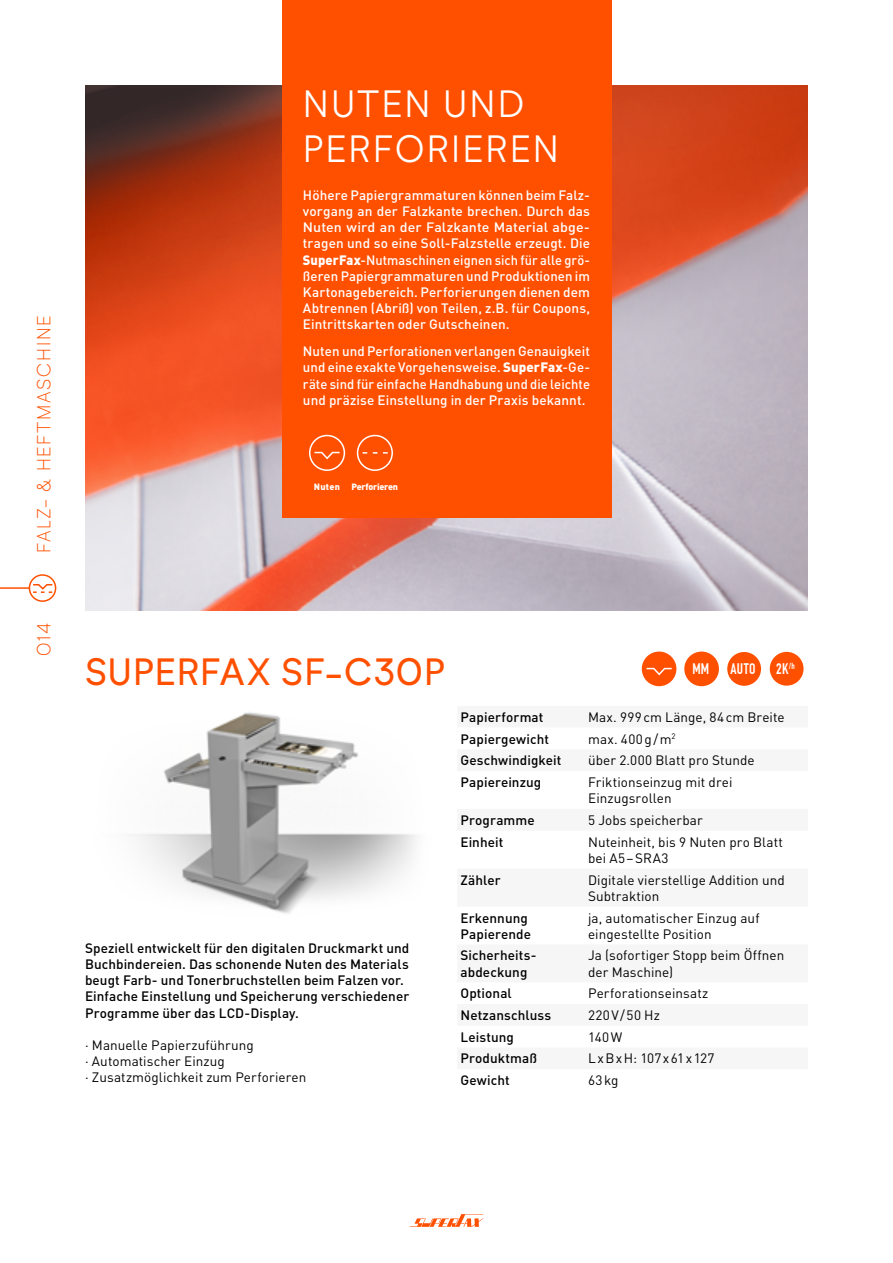
<style>
.page{position:relative;width:893px;height:1263px;background:#fff}
.page>*{position:absolute;margin:0;border:0;box-sizing:border-box;transform-origin:0 0}
.t1{font:37.5px/45px "Formatif Std";letter-spacing:.06em;color:#fff}
.t2{font:500 37.5px "Formatif Std";letter-spacing:.02em;color:#ff5000}
.t3{font:300 18.75px "Formatif Std";letter-spacing:.09em;color:#ff5000}
.t4{font:700 15px "DIN Condensed";letter-spacing:.01em;color:#fff}
.t5{font:500 13.5px/16.2px "DIN Pro";letter-spacing:.005em;color:#fff;text-align:justify}
.t6{font:13.5px/16.2px "DIN Pro";letter-spacing:.005em;color:#000}
.t7{font:500 13.5px/16.2px "DIN Pro";letter-spacing:.005em;color:#000}
.t8{font:13.5px "DIN Pro";letter-spacing:.115em;color:#000}
.t9{font:900 9px "DIN Pro";letter-spacing:-.03em;color:#fffffe}
.s1{font-weight:900}
</style>
<div class="page">
<img style="left:85px;top:85px;width:723px;height:525px">
<img style="left:131px;top:712px;width:285px;height:202px">
<div style="left:282px;top:0;width:329px;height:517px;background:#ff5000"></div>
<div style="left:29px;top:574px;width:27px;height:28px;border:2px solid #ff5000;border-radius:50%"></div>
<svg style="left:32px;top:583px;width:22px;height:10px"></svg>
<hr style="left:0;top:587px;width:28px;height:2px;background:#ff5000">
<svg style="left:409px;top:1214px;width:74px;height:13px"></svg>
<div style="left:309px;top:435px;width:36px;height:36px;border:2px solid #fff;border-radius:50%"></div>
<svg style="left:314px;top:451px;width:26px;height:9px"></svg>
<div style="left:357px;top:435px;width:36px;height:36px;border:2px solid #fff;border-radius:50%"></div>
<div style="left:642px;top:651px;width:34px;height:35px;background:#ff5000;border-radius:50%"></div>
<svg style="left:646px;top:667px;width:26px;height:9px"></svg>
<div style="left:684px;top:651px;width:35px;height:35px;background:#ff5000;border-radius:50%"></div>
<div style="left:727px;top:652px;width:34px;height:34px;background:#ff5000;border-radius:50%"></div>
<div style="left:770px;top:652px;width:34px;height:34px;background:#ff5000;border-radius:50%"></div>
<h2 class="t3" style="left:32px;top:553px;width:239px;rotate:-90deg">FALZ- &amp; HEFTMASCHINE</h2>
<h2 class="t3" style="left:32px;top:655px;width:34px;rotate:-90deg">014</h2>
<h1 class="t1" style="left:303px;top:81px;width:257px">NUTEN UND<br>PERFORIEREN</h1>
<p class="t5" style="left:303px;top:186px;width:289px">Höhere Papiergrammaturen können beim Falz&shy;vorgang an der Falzkante brechen. Durch das Nuten wird an der Falzkante Material abge&shy;tragen und so eine Soll-Falzstelle erzeugt. Die <span class="s1">SuperFax</span>-Nutmaschinen eignen sich für alle grö&shy;ßeren Papiergrammaturen und Produktionen im Kartonagebereich. Perforierungen dienen dem Abtrennen (Abriß) von Teilen, z.B. für Coupons, Eintrittskarten oder Gutscheinen.</p>
<p class="t5" style="left:303px;top:343px;width:289px">Nuten und Perforationen verlangen Genauigkeit und eine exakte Vorgehensweise. <span class="s1">SuperFax</span>-Ge&shy;räte sind für einfache Handhabung und die leichte und präzise Einstellung in der Praxis bekannt.</p>
<p class="t9" style="left:314px;top:480px;width:27px">Nuten</p>
<p class="t9" style="left:351px;top:480px;width:48px">Perforieren</p>
<h1 class="t2" style="left:85px;top:648px;width:362px">SUPERFAX SF-C30P</h1>
<p class="t7" style="left:85px;top:939px;width:326px">Speziell entwickelt für den digitalen Druckmarkt und Buchbindereien. Das schonende Nuten des Materials beugt Farb- und Tonerbruchstellen beim Falzen vor.<br>Einfache Einstellung und Speicherung verschiedener Programme über das LCD-Display.</p>
<p class="t6" style="left:85px;top:1036px;width:223px">· Manuelle Papierzuführung<br>· Automatischer Einzug<br>· Zusatzmöglichkeit zum Perforieren</p>
<p class="t4" style="left:692px;top:663px;width:18px">MM</p>
<p class="t4" style="left:731px;top:663px;width:26px">AUTO</p>
<p class="t4" style="left:776px;top:663px;width:20px">2K<sup>/h</sup></p>
<p class="t7" style="left:460px;top:708px;width:84px">Papierformat</p>
<p class="t6" style="left:588px;top:708px;width:198px">Max. 999cm Länge, 84cm Breite</p>
<p class="t7" style="left:460px;top:730px;width:90px">Papiergewicht</p>
<p class="t6" style="left:588px;top:730px;width:89px">max. 400g/m<sup>2</sup></p>
<p class="t7" style="left:460px;top:752px;width:102px">Geschwindigkeit</p>
<p class="t6" style="left:588px;top:752px;width:168px">über 2.000 Blatt pro Stunde</p>
<p class="t7" style="left:460px;top:773px;width:82px">Papiereinzug</p>
<p class="t6" style="left:588px;top:773px;width:146px">Friktionseinzug mit drei<br>Einzugsrollen</p>
<p class="t7" style="left:460px;top:811px;width:76px">Programme</p>
<p class="t6" style="left:588px;top:811px;width:116px">5 Jobs speicherbar</p>
<p class="t7" style="left:460px;top:833px;width:44px">Einheit</p>
<p class="t6" style="left:588px;top:833px;width:196px">Nuteinheit, bis 9 Nuten pro Blatt bei A5–SRA3</p>
<p class="t7" style="left:460px;top:871px;width:42px">Zähler</p>
<p class="t6" style="left:588px;top:871px;width:198px">Digitale vierstellige Addition und<br>Subtraktion</p>
<p class="t7" style="left:460px;top:909px;width:72px">Erkennung<br>Papierende</p>
<p class="t6" style="left:588px;top:909px;width:173px">ja, automatischer Einzug auf eingestellte Position</p>
<p class="t7" style="left:460px;top:947px;width:77px">Sicherheits&shy;abdeckung</p>
<p class="t6" style="left:588px;top:947px;width:198px">Ja (sofortiger Stopp beim Öffnen der Maschine)</p>
<p class="t7" style="left:460px;top:985px;width:53px">Optional</p>
<p class="t6" style="left:588px;top:985px;width:122px">Perforationseinsatz</p>
<p class="t7" style="left:460px;top:1006px;width:92px">Netzanschluss</p>
<p class="t6" style="left:588px;top:1006px;width:73px">220V/50 Hz</p>
<p class="t7" style="left:460px;top:1028px;width:55px">Leistung</p>
<p class="t6" style="left:588px;top:1028px;width:36px">140W</p>
<p class="t7" style="left:461px;top:1050px;width:78px">Produktmaß</p>
<p class="t8" style="left:588px;top:1049px;width:128px">LxBxH: 107x61x127</p>
<p class="t7" style="left:461px;top:1072px;width:51px">Gewicht</p>
<p class="t6" style="left:588px;top:1072px;width:32px">63kg</p>
</div>
